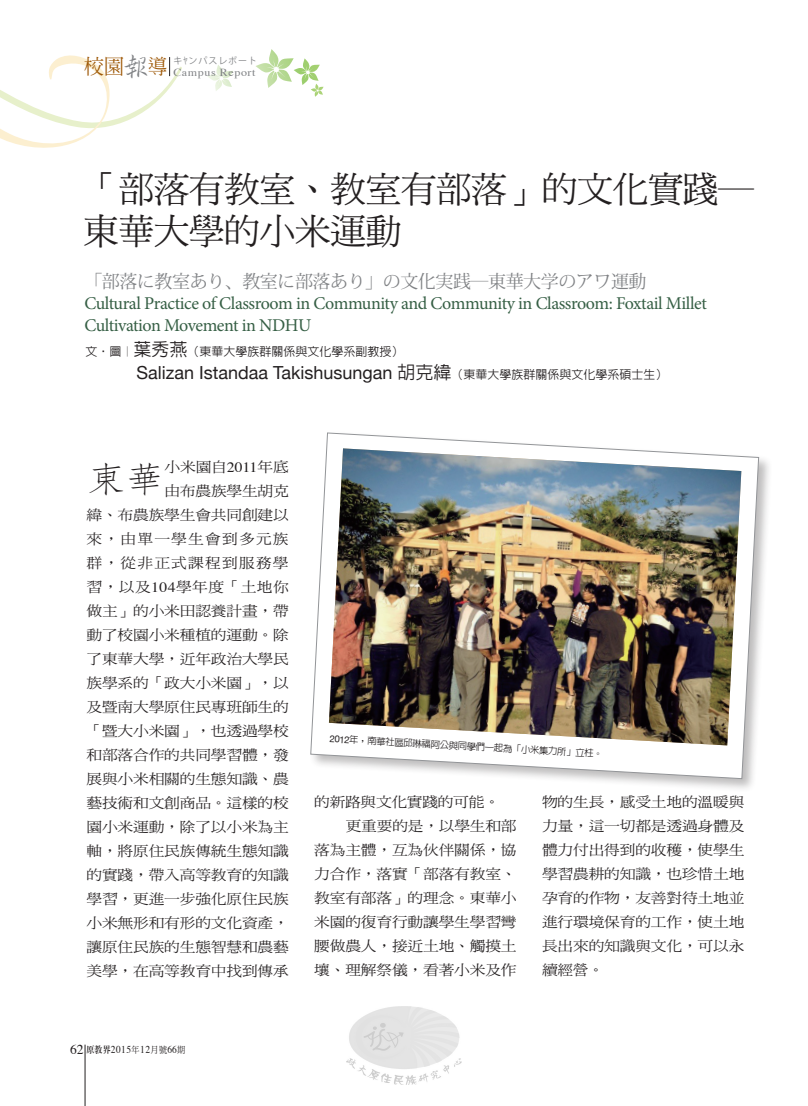
<style>
.page{position:relative;width:808px;height:1106px;background:#fff}
.page>*{position:absolute;margin:0;border:0;box-sizing:border-box;transform-origin:0 0}
.t1{font:36px/42px "DF Ming Std W5";letter-spacing:-.02em;color:#231f20}
.t2{font:300 35.7px "AR Fang Song B5 HK";color:#231f20;scale:1.11 1}
.t3{font:18px/21.8px "Minion Pro";letter-spacing:-.025em;color:#365f45}
.t4{font:18px "Helvetica Neue";color:#231f20}
.t5{font:18px "Koz Min Pro";letter-spacing:-.025em;color:#808285}
.t6{font:14.1px/24px "DF Ming Std W5";letter-spacing:-.015em;color:#231f20;text-align:right;scale:1.11 1}
.t7{font:500 12px "AR Hei B5";color:#231f20}
.t8{font:10.8px "Times";letter-spacing:.05em;color:#808285;scale:1.11 1}
.t9{font:10.5px "Times";letter-spacing:.05em;color:#231f20;scale:.9 1}
.t10{font:500 9.6px "AR Hei B5";color:#231f20}
.t11{font:9px "Koz Go Pr 6 N";letter-spacing:.1em;color:#808285}
.s1{font-family:"AR Xing Shu B5";font-weight:500;font-size:27.75px}
.s2{font-size:18px}
.s3{font-family:"AR Hei B5";font-weight:500}
.s4{font-family:"AR Hei B5";font-weight:500;font-size:12px}
.s5{font-family:"Times"}
.s6{font-family:"Helvetica Neue";font-weight:400}
.s7{font-size:13.5px}
.s8{font-family:"AR Ming B5";font-weight:800;font-size:9px}
.s9{font-family:"DF Ming Std W5";font-size:9px}
</style>
<div class="page">
<svg style="left:256px;top:49px;width:68px;height:48px"></svg>
<svg style="left:208px;top:65px;width:25px;height:26px"></svg>
<hr style="left:85px;top:1044px;width:1px;height:62px;background:#231f20">
<svg style="left:0;top:55px;width:182px;height:93px"></svg>
<div style="left:309px;top:431px;width:464px;height:361px;background:#231f20;opacity:.3"></div>
<svg style="left:310px;top:432px;width:449px;height:347px"></svg>
<img style="left:329px;top:448px;width:412px;height:297px">
<img style="left:347px;top:1006px;width:114px;height:78px">
<p class="t8" style="left:84px;top:62px;width:156px"><sup>校園</sup><span class="s1">報</span><sup>導</sup> Campus Report</p>
<p class="t11" style="left:173px;top:55px;width:85px">キﾔンパスレポート</p>
<h1 class="t1" style="left:83px;top:167px;width:673px">「部落有教室、教室有部落」的文化實踐―東華大學的小米運動</h1>
<p class="t5" style="left:84px;top:269px;width:564px">「部落に教室あり、教室に部落あり」の文化実践―東華大学のアワ運動</p>
<p class="t3" style="left:84px;top:292px;width:624px">Cultural Practice of Classroom in Community and Community in Classroom: Foxtail Millet<br>Cultivation Movement in NDHU</p>
<p class="t7" style="left:85px;top:346px;width:320px">文‧圖︱<span class="s2">葉秀燕</span>（東華大學族群關係與文化學系副教授）</p>
<p class="t4" style="left:85px;top:359px;width:584px"><span class="s3">　　</span> Salizan Istandaa Takishusungan <span class="s3">胡克緯</span><span class="s4">（東華大學族群關係與文化學系碩士生）</span></p>
<p class="t6" style="left:87px;top:454px;width:184px">小米園自<span class="s5">2011</span>年底<br>由布農族學生胡克<br>緯、布農族學生會共同創建以來，由單一學生會到多元族群，從非正式課程到服務學習，以及<span class="s5">104</span>學年度「土地你做主」的小米田認養計畫，帶動了校園小米種植的運動。除了東華大學，近年政治大學民族學系的「政大小米園」，以及暨南大學原住民專班師生的「暨大小米園」，也透過學校和部落合作的共同學習體，發展與小米相關的生態知識、農藝技術和文創商品。這樣的校園小米運動，除了以小米為主軸，將原住民族傳統生態知識的實踐，帶入高等教育的知識學習，更進一步強化原住民族小米無形和有形的文化資產，讓原住民族的生態智慧和農藝美學，在高等教育中找到傳承</p>
<h2 class="t2" style="left:87px;top:462px;width:72px">東華</h2>
<p class="t10" style="left:330px;top:734px;width:275px;rotate:3deg"><span class="s6">2012</span>年，南華社區邱琳福阿公與同學們一起為「小米集力所」立柱。</p>
<p class="t6" style="left:314px;top:789px;width:169px">的新路與文化實踐的可能。</p>
<p class="t6" style="left:346px;top:813px;width:155px">更重要的是，以學生和部</p>
<p class="t6" style="left:314px;top:837px;width:184px">落為主體，互為伙伴關係，協</p>
<p class="t6" style="left:314px;top:861px;width:184px">力合作，落實「部落有教室、</p>
<p class="t6" style="left:314px;top:885px;width:184px">教室有部落」的理念。東華小</p>
<p class="t6" style="left:314px;top:909px;width:184px">米園的復育行動讓學生學習彎</p>
<p class="t6" style="left:314px;top:933px;width:184px">腰做農人，接近土地、觸摸土</p>
<p class="t6" style="left:314px;top:957px;width:184px">壤、理解祭儀，看著小米及作</p>
<p class="t6" style="left:542px;top:789px;width:184px;text-align:justify">物的生長，感受土地的溫暖與力量，這一切都是透過身體及體力付出得到的收穫，使學生學習農耕的知識，也珍惜土地孕育的作物，友善對待土地並進行環境保育的工作，使土地長出來的知識與文化，可以永續經營。</p>
<p class="t9" style="left:70px;top:1039px;width:129px"><span class="s7">62</span> <span class="s8">原教界</span>2015<span class="s9">年</span>12<span class="s9">月號</span>66<span class="s9">期</span></p>
</div>
